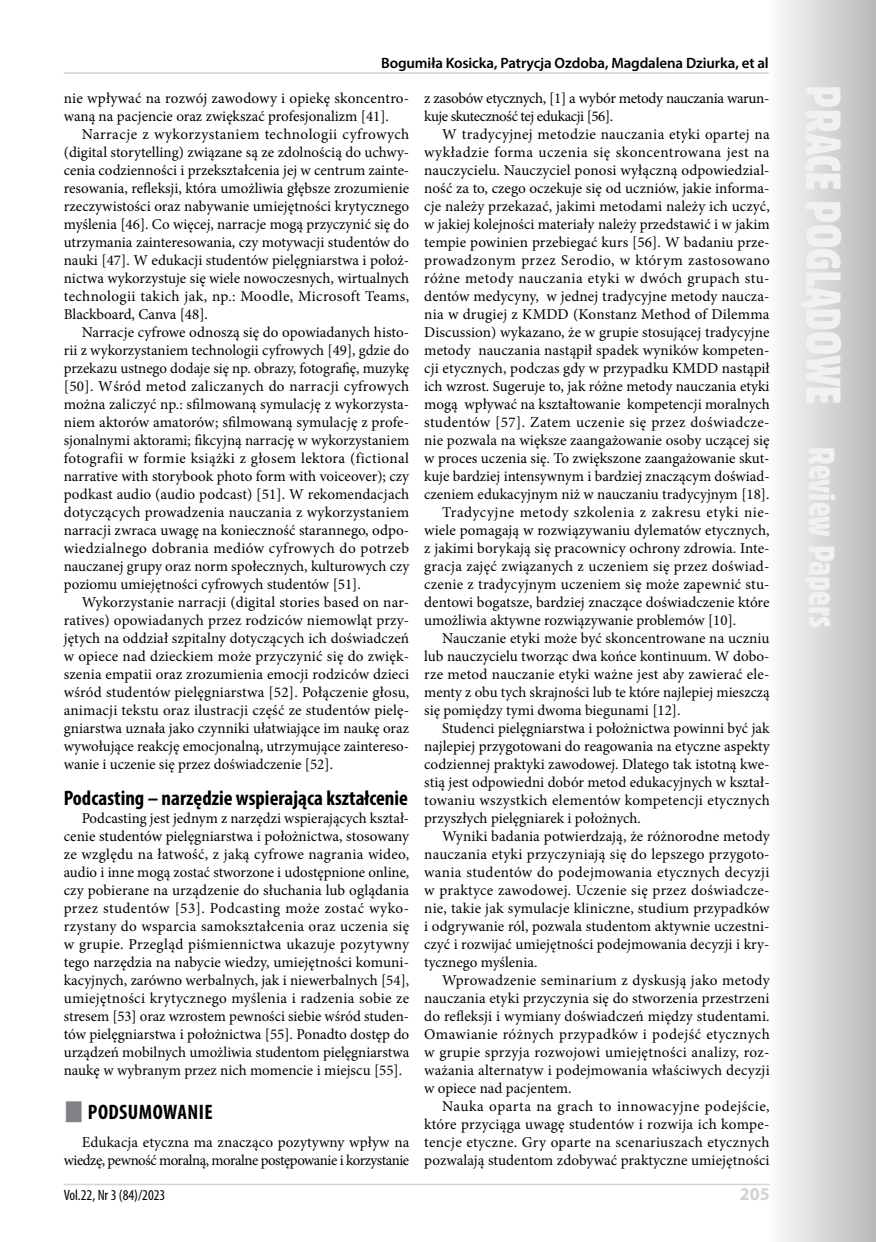
<style>
.page{position:relative;width:876px;height:1242px;background:#fff}
.page>*{position:absolute;margin:0;border:0;box-sizing:border-box;transform-origin:0 0}
.t1{font:48px "Gothic 821 Condensed BT";color:#f1f1f2}
.t2{font:700 condensed 21px "Myriad Pro";color:#000}
.t3{font:700 18px "Myriad Pro";color:#d1d3d4}
.t4{font:15px/18px "Minion Pro";letter-spacing:.005em;color:#000;text-align:justify}
.t5{font:15px "Minion Pro";letter-spacing:.035em;color:#000}
.t6{font:15px "Minion Pro";letter-spacing:.03em;color:#000}
.t7{font:15px/18px "Minion Pro";letter-spacing:-.025em;color:#000;text-align:right}
.t8{font:15px "Minion Pro";letter-spacing:.025em;color:#000}
.t9{font:15px/18px "Minion Pro";letter-spacing:-.03em;color:#000}
.t10{font:600 15px "Myriad Pro";letter-spacing:-.01em;color:#000}
.t11{font:condensed 15px "Myriad Pro";color:#000}
.s1{font-size:36px}
</style>
<div class="page">
<svg style="left:780px;top:0;width:96px;height:1242px;background:#d4d6d7"></svg>
<hr style="left:64px;top:1183px;width:706px;height:2px;background:#d1d3d4">
<hr style="left:64px;top:72px;width:705px;height:2px;background:#d1d3d4">
<svg style="left:802px;top:300px;width:7px;height:8px"></svg>
<svg style="left:827px;top:111px;width:4px;height:7px"></svg>
<p class="t10" style="left:381px;top:53px;width:389px">Bogumiła Kosicka, Patrycja Ozdoba, Magdalena Dziurka, et al</p>
<p class="t4" style="left:64px;top:89px;width:347px">nie wpływać na rozwój zawodowy i opiekę skoncentro&shy;waną na pacjencie oraz zwiększać profesjonalizm [41].</p>
<p class="t4" style="left:64px;top:125px;width:347px;text-indent:18px">Narracje z wykorzystaniem technologii cyfrowych (digital storytelling) związane są ze zdolnością do uchwy&shy;cenia codzienności i przekształcenia jej w centrum zainte&shy;resowania, refleksji, która umożliwia głębsze zrozumienie rzeczywistości oraz nabywanie umiejętności krytycznego myślenia [46]. Co więcej, narracje mogą przyczynić się do utrzymania zainteresowania, czy motywacji studentów do nauki [47]. W edukacji studentów pielęgniarstwa i położ&shy;nictwa wykorzystuje się wiele nowoczesnych, wirtualnych technologii takich jak, np.: Moodle, Microsoft Teams, Blackboard, Canva [48].</p>
<p class="t4" style="left:64px;top:323px;width:347px;text-indent:18px">Narracje cyfrowe odnoszą się do opowiadanych histo&shy;rii z wykorzystaniem technologii cyfrowych [49], gdzie do przekazu ustnego dodaje się np. obrazy, fotografię, muzykę [50]. Wśród metod zaliczanych do narracji cyfrowych można zaliczyć np.: sfilmowaną symulację z wykorzysta&shy;niem aktorów amatorów; sfilmowaną symulację z profe&shy;sjonalnymi aktorami; fikcyjną narrację w wykorzystaniem fotografii w formie książki z głosem lektora (fictional narrative with storybook photo form with voiceover); czy podkast audio (audio podcast) [51]. W rekomendacjach dotyczących prowadzenia nauczania z wykorzystaniem narracji zwraca uwagę na konieczność starannego, odpo&shy;wiedzialnego dobrania mediów cyfrowych do potrzeb nauczanej grupy oraz norm społecznych, kulturowych czy poziomu umiejętności cyfrowych studentów [51].</p>
<p class="t4" style="left:64px;top:593px;width:347px;text-indent:18px">Wykorzystanie narracji (digital stories based on nar&shy;ratives) opowiadanych przez rodziców niemowląt przy&shy;jętych na oddział szpitalny dotyczących ich doświadczeń w opiece nad dzieckiem może przyczynić się do zwięk&shy;szenia empatii oraz zrozumienia emocji rodziców dzieci wśród studentów pielęgniarstwa [52]. Połączenie głosu, animacji tekstu oraz ilustracji część ze studentów pielę&shy;gniarstwa uznała jako czynniki ułatwiające im naukę oraz wywołujące reakcję emocjonalną, utrzymujące zaintereso&shy;wanie i uczenie się przez doświadczenie [52].</p>
<h2 class="t2" style="left:64px;top:785px;width:346px">Podcasting – narzędzie wspierająca kształcenie</h2>
<p class="t4" style="left:64px;top:809px;width:347px;text-indent:18px">Podcasting jest jednym z narzędzi wspierających kształ&shy;cenie studentów pielęgniarstwa i położnictwa, stosowany ze względu na łatwość, z jaką cyfrowe nagrania wideo, audio i inne mogą zostać stworzone i udostępnione online, czy pobierane na urządzenie do słuchania lub oglądania przez studentów [53]. Podcasting może zostać wyko&shy;rzystany do wsparcia samokształcenia oraz uczenia się w grupie. Przegląd piśmiennictwa ukazuje pozytywny tego narzędzia na nabycie wiedzy, umiejętności komuni&shy;kacyjnych, zarówno werbalnych, jak i niewerbalnych [54], umiejętności krytycznego myślenia i radzenia sobie ze stresem [53] oraz wzrostem pewności siebie wśród studen&shy;tów pielęgniarstwa i położnictwa [55]. Ponadto dostęp do urządzeń mobilnych umożliwia studentom pielęgniarstwa naukę w wybranym przez nich momencie i miejscu [55].</p>
<h2 class="t2" style="left:88px;top:1098px;width:12px">podsumowanie</h2>
<p class="t7" style="left:64px;top:1133px;width:347px">Edukacja etyczna ma znacząco pozytywny wpływ na wiedzę, pewność moralną, moralne postępowanie i korzystanie</p>
<p class="t9" style="left:424px;top:89px;width:347px">z zasobów etycznych, [1] a wybór metody nauczania warun&shy;kuje skuteczność tej edukacji [56].</p>
<p class="t4" style="left:442px;top:125px;width:329px">W tradycyjnej metodzie nauczania etyki opartej na</p>
<p class="t5" style="left:424px;top:142px;width:347px">wykładzie forma uczenia się skoncentrowana jest na</p>
<p class="t4" style="left:424px;top:161px;width:347px">nauczycielu. Nauczyciel ponosi wyłączną odpowiedzial-</p>
<p class="t4" style="left:424px;top:179px;width:347px">ność za to, czego oczekuje się od uczniów, jakie informa-</p>
<p class="t4" style="left:424px;top:197px;width:347px">cje należy przekazać, jakimi metodami należy ich uczyć,</p>
<p class="t4" style="left:424px;top:215px;width:347px">w jakiej kolejności materiały należy przedstawić i w jakim</p>
<p class="t4" style="left:424px;top:233px;width:347px">tempie powinien przebiegać kurs [56]. W badaniu prze-</p>
<p class="t6" style="left:424px;top:250px;width:347px">prowadzonym przez Serodio, w którym zastosowano</p>
<p class="t6" style="left:424px;top:268px;width:347px">różne metody nauczania etyki w dwóch grupach stu-</p>
<p class="t4" style="left:424px;top:287px;width:347px">dentów medycyny, w jednej tradycyjne metody naucza-</p>
<p class="t4" style="left:424px;top:305px;width:347px">nia w drugiej z KMDD (Konstanz Method of Dilemma</p>
<p class="t4" style="left:424px;top:323px;width:347px">Discussion) wykazano, że w grupie stosującej tradycyjne</p>
<p class="t4" style="left:424px;top:341px;width:347px">metody nauczania nastąpił spadek wyników kompeten-</p>
<p class="t4" style="left:424px;top:359px;width:347px">cji etycznych, podczas gdy w przypadku KMDD nastąpił</p>
<p class="t4" style="left:424px;top:377px;width:347px">ich wzrost. Sugeruje to, jak różne metody nauczania etyki</p>
<p class="t4" style="left:424px;top:395px;width:347px">mogą wpływać na kształtowanie kompetencji moralnych</p>
<p class="t8" style="left:424px;top:412px;width:347px">studentów [57]. Zatem uczenie się przez doświadcze-</p>
<p class="t4" style="left:424px;top:431px;width:347px">nie pozwala na większe zaangażowanie osoby uczącej się</p>
<p class="t4" style="left:424px;top:449px;width:347px">w proces uczenia się. To zwiększone zaangażowanie skut-</p>
<p class="t4" style="left:424px;top:467px;width:347px">kuje bardziej intensywnym i bardziej znaczącym doświad-</p>
<p class="t4" style="left:424px;top:485px;width:347px">czeniem edukacyjnym niż w nauczaniu tradycyjnym [18].</p>
<p class="t5" style="left:442px;top:502px;width:329px">Tradycyjne metody szkolenia z zakresu etyki nie-</p>
<p class="t4" style="left:424px;top:521px;width:347px">wiele pomagają w rozwiązywaniu dylematów etycznych,</p>
<p class="t4" style="left:424px;top:539px;width:347px">z jakimi borykają się pracownicy ochrony zdrowia. Inte-</p>
<p class="t4" style="left:424px;top:557px;width:347px">gracja zajęć związanych z uczeniem się przez doświad-</p>
<p class="t4" style="left:424px;top:575px;width:347px">czenie z tradycyjnym uczeniem się może zapewnić stu-</p>
<p class="t4" style="left:424px;top:593px;width:347px">dentowi bogatsze, bardziej znaczące doświadczenie które</p>
<p class="t4" style="left:424px;top:611px;width:314px">umożliwia aktywne rozwiązywanie problemów [10].</p>
<p class="t4" style="left:442px;top:629px;width:329px">Nauczanie etyki może być skoncentrowane na uczniu</p>
<p class="t4" style="left:424px;top:647px;width:347px">lub nauczycielu tworząc dwa końce kontinuum. W dobo-</p>
<p class="t4" style="left:424px;top:665px;width:347px">rze metod nauczanie etyki ważne jest aby zawierać ele-</p>
<p class="t4" style="left:424px;top:683px;width:347px">menty z obu tych skrajności lub te które najlepiej mieszczą</p>
<p class="t4" style="left:424px;top:701px;width:258px">się pomiędzy tymi dwoma biegunami [12].</p>
<p class="t4" style="left:442px;top:719px;width:329px">Studenci pielęgniarstwa i położnictwa powinni być jak</p>
<p class="t4" style="left:424px;top:737px;width:347px">najlepiej przygotowani do reagowania na etyczne aspekty</p>
<p class="t4" style="left:424px;top:755px;width:347px">codziennej praktyki zawodowej. Dlatego tak istotną kwe-</p>
<p class="t4" style="left:424px;top:773px;width:347px">stią jest odpowiedni dobór metod edukacyjnych w kształ-</p>
<p class="t4" style="left:424px;top:791px;width:347px">towaniu wszystkich elementów kompetencji etycznych</p>
<p class="t4" style="left:424px;top:809px;width:218px">przyszłych pielęgniarek i położnych.</p>
<p class="t4" style="left:442px;top:827px;width:329px">Wyniki badania potwierdzają, że różnorodne metody</p>
<p class="t4" style="left:424px;top:845px;width:347px">nauczania etyki przyczyniają się do lepszego przygoto-</p>
<p class="t8" style="left:424px;top:862px;width:347px">wania studentów do podejmowania etycznych decyzji</p>
<p class="t4" style="left:424px;top:881px;width:347px">w praktyce zawodowej. Uczenie się przez doświadcze-</p>
<p class="t4" style="left:424px;top:899px;width:347px">nie, takie jak symulacje kliniczne, studium przypadków</p>
<p class="t4" style="left:424px;top:917px;width:347px">i odgrywanie ról, pozwala studentom aktywnie uczestni-</p>
<p class="t4" style="left:424px;top:935px;width:347px">czyć i rozwijać umiejętności podejmowania decyzji i kry-</p>
<p class="t4" style="left:424px;top:953px;width:115px">tycznego myślenia.</p>
<p class="t4" style="left:442px;top:971px;width:329px">Wprowadzenie seminarium z dyskusją jako metody</p>
<p class="t4" style="left:424px;top:989px;width:347px">nauczania etyki przyczynia się do stworzenia przestrzeni</p>
<p class="t4" style="left:424px;top:1007px;width:347px">do refleksji i wymiany doświadczeń między studentami.</p>
<p class="t6" style="left:424px;top:1024px;width:347px">Omawianie różnych przypadków i podejść etycznych</p>
<p class="t4" style="left:424px;top:1043px;width:347px">w grupie sprzyja rozwojowi umiejętności analizy, roz-</p>
<p class="t4" style="left:424px;top:1061px;width:347px">ważania alternatyw i podejmowania właściwych decyzji</p>
<p class="t4" style="left:424px;top:1079px;width:149px">w opiece nad pacjentem.</p>
<p class="t5" style="left:442px;top:1096px;width:329px">Nauka oparta na grach to innowacyjne podejście,</p>
<p class="t4" style="left:424px;top:1115px;width:347px">które przyciąga uwagę studentów i rozwija ich kompe-</p>
<p class="t4" style="left:424px;top:1133px;width:347px">tencje etyczne. Gry oparte na scenariuszach etycznych</p>
<p class="t4" style="left:424px;top:1151px;width:347px">pozwalają studentom zdobywać praktyczne umiejętności</p>
<p class="t11" style="left:64px;top:1186px;width:103px">Vol.22, Nr 3 (84)/2023</p>
<p class="t3" style="left:740px;top:1182px;width:31px">205</p>
<h1 class="t1" style="left:852px;top:85px;width:544px;rotate:90deg">PRACE POGLADOWE <span class="s1">Review Papers</span></h1>
</div>
